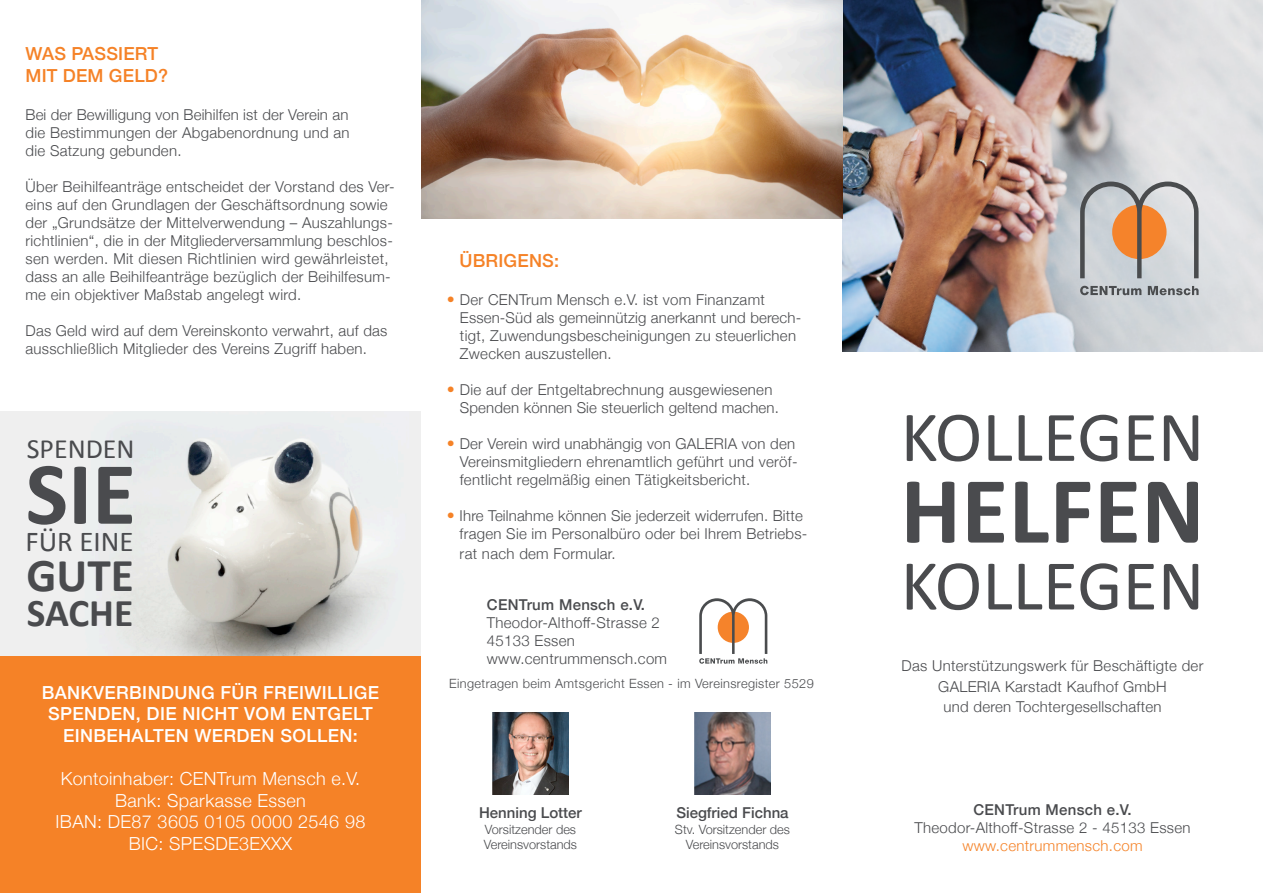
<style>
.page{position:relative;width:1263px;height:893px;background:#fff}
.page>*{position:absolute;margin:0;border:0;box-sizing:border-box;transform-origin:0 0}
.t1{font:700 96px "Calibri";letter-spacing:.005em;color:#4a4b4e}
.t2{font:700 89.85px "Calibri";color:#4a4b4e}
.t3{font:72px/148.6px "Calibri";color:#4a4b4e}
.t4{font:700 47.25px "Calibri";color:#4a4b4e}
.t5{font:700 39.45px "Calibri";letter-spacing:-.005em;color:#4a4b4e}
.t6{font:28.8px "Calibri";color:#4a4b4e}
.t7{font:27.9px "Calibri";color:#4a4b4e}
.t8{font:300 18px/21.6px "Helvetica Neue";letter-spacing:.02em;color:#fff;text-align:center}
.t9{font:500 18px/21.6px "Helvetica Neue";letter-spacing:.02em;color:#fff;text-align:center}
.t10{font:500 18px/21.6px "Helvetica Neue";letter-spacing:.01em;color:#f58227}
.t11{font:300 15px/18px "Helvetica Neue";letter-spacing:.02em;color:#4a4b4e}
.t12{font:500 15px "Helvetica Neue";letter-spacing:.02em;color:#4a4b4e}
.t13{font:500 15px "Helvetica Neue";color:#4a4b4e}
.t14{font:300 15px "Helvetica Neue";letter-spacing:.02em;color:#f58227}
.t15{font:300 12.75px/15.3px "Helvetica Neue";color:#4a4b4e}
.t16{font:300 12.75px "Helvetica Neue";letter-spacing:.03em;color:#4a4b4e}
.s1{font-family:"Futura LT";font-weight:400;color:#f58227}
</style>
<div class="page">
<div style="left:0;top:656px;width:421px;height:237px;background:#f58227"></div>
<img style="left:842px;top:0;width:421px;height:352px">
<svg style="left:1148px;top:286px;width:50px;height:9px"></svg>
<svg style="left:1080px;top:182px;width:118px;height:96px;background:#c4b2a5"></svg>
<svg style="left:1080px;top:286px;width:61px;height:9px"></svg>
<img style="left:421px;top:0;width:421px;height:218px">
<img style="left:0;top:411px;width:421px;height:245px">
<svg style="left:699px;top:598px;width:68px;height:66px"></svg>
<img style="left:493px;top:712px;width:75px;height:83px">
<img style="left:695px;top:712px;width:75px;height:83px">
<p class="t10" style="left:26px;top:41px;width:144px">WAS PASSIERT<br>MIT DEM GELD?</p>
<p class="t11" style="left:26px;top:104px;width:326px;text-align:justify">Bei der Bewilligung von Beihilfen ist der Verein an die Bestimmungen der Abgabenordnung und an die Satzung gebunden.</p>
<p class="t11" style="left:26px;top:176px;width:371px">Über Beihilfeanträge entscheidet der Vorstand des Ver&shy;eins auf den Grundlagen der Geschäftsordnung sowie der „Grundsätze der Mittelverwendung – Auszahlungs&shy;richtlinien“, die in der Mitgliederversammlung beschlos&shy;sen werden. Mit diesen Richtlinien wird gewährleistet, dass an alle Beihilfeanträge bezüglich der Beihilfesum&shy;me ein objektiver Maßstab angelegt wird.</p>
<p class="t11" style="left:26px;top:320px;width:363px">Das Geld wird auf dem Vereinskonto verwahrt, auf das ausschließlich Mitglieder des Vereins Zugriff haben.</p>
<h3 class="t7" style="left:27px;top:431px;width:109px">SPENDEN</h3>
<h2 class="t2" style="left:26px;top:436px;width:112px">SIE</h2>
<h3 class="t6" style="left:26px;top:523px;width:110px">FÜR EINE</h3>
<h3 class="t4" style="left:26px;top:545px;width:109px">GUTE</h3>
<h3 class="t5" style="left:27px;top:587px;width:108px">SACHE</h3>
<p class="t9" style="left:42px;top:680px;width:339px">BANKVERBINDUNG FÜR FREIWILLIGE<br>SPENDEN, DIE NICHT VOM ENTGELT<br>EINBEHALTEN WERDEN SOLLEN:</p>
<p class="t8" style="left:56px;top:766px;width:311px">Kontoinhaber: CENTrum Mensch e.V.<br>Bank: Sparkasse Essen<br>IBAN: DE87 3605 0105 0000 2546 98<br>BIC: SPESDE3EXXX</p>
<p class="t10" style="left:460px;top:249px;width:101px">ÜBRIGENS:</p>
<p class="t11" style="left:460px;top:290px;width:343px;text-indent:-13px"><span class="s1">•</span> Der CENTrum Mensch e.V. ist vom Finanzamt Essen-Süd als gemeinnützig anerkannt und berech&shy;tigt, Zuwendungsbescheinigungen zu steuerlichen Zwecken auszustellen.</p>
<p class="t11" style="left:460px;top:380px;width:320px;text-indent:-13px"><span class="s1">•</span> Die auf der Entgeltabrechnung ausgewiesenen<br>Spenden können Sie steuerlich geltend machen.</p>
<p class="t11" style="left:460px;top:434px;width:339px;text-indent:-13px"><span class="s1">•</span> Der Verein wird unabhängig von GALERIA von den<br>Vereinsmitgliedern ehrenamtlich geführt und veröf&shy;fentlicht regelmäßig einen Tätigkeitsbericht.</p>
<p class="t11" style="left:460px;top:506px;width:349px;text-indent:-13px"><span class="s1">•</span> Ihre Teilnahme können Sie jederzeit widerrufen. Bitte fragen Sie im Personalbüro oder bei Ihrem Betriebs-</p>
<p class="t11" style="left:460px;top:544px;width:158px">rat nach dem Formular.</p>
<p class="t12" style="left:487px;top:593px;width:160px">CENTrum Mensch e.V.</p>
<p class="t11" style="left:487px;top:613px;width:182px">Theodor-Althoff-Strasse 2<br>45133 Essen www.centrummensch.com</p>
<p class="t16" style="left:449px;top:673px;width:366px">Eingetragen beim Amtsgericht Essen - im Vereinsregister 5529</p>
<p class="t13" style="left:479px;top:801px;width:104px">Henning Lotter</p>
<p class="t15" style="left:484px;top:820px;width:95px">Vorsitzender des<br>Vereinsvorstands</p>
<p class="t13" style="left:676px;top:801px;width:114px">Siegfried Fichna</p>
<p class="t15" style="left:675px;top:820px;width:117px;text-align:center">Stv. Vorsitzender des<br>Vereinsvorstands</p>
<h3 class="t3" style="left:901px;top:363px;width:305px">KOLLEGEN<br>KOLLEGEN</h3>
<h1 class="t1" style="left:900px;top:449px;width:306px">HELFEN</h1>
<p class="t11" style="left:901px;top:654px;width:303px;line-height:21px;text-align:center">Das Unterstützungswerk für Beschäftigte der<br>GALERIA Karstadt Kaufhof GmbH</p>
<p class="t11" style="left:943px;top:696px;width:220px">und deren Tochtergesellschaften</p>
<p class="t12" style="left:973px;top:797px;width:160px">CENTrum Mensch e.V.</p>
<p class="t11" style="left:914px;top:817px;width:278px">Theodor-Althoff-Strasse 2 - 45133 Essen</p>
<p class="t14" style="left:962px;top:833px;width:182px">www.centrummensch.com</p>
</div>
